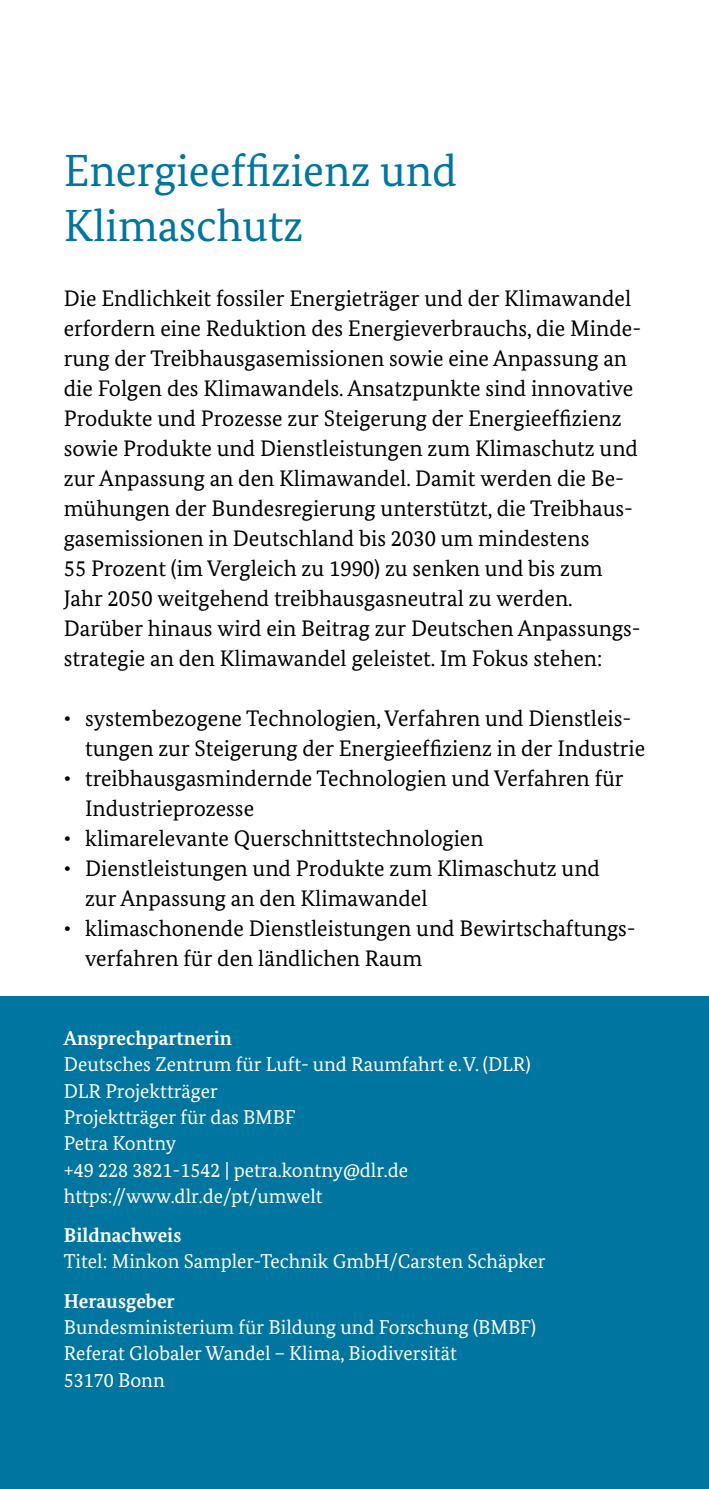
<style>
.page{position:relative;width:709px;height:1489px;background:#fff}
.page>*{position:absolute;margin:0;border:0;box-sizing:border-box;transform-origin:0 0}
.Überschrift_RT{font:45px/55px "Bundes Serif";color:#0075a0}
.Fließtext_RT_ohne_Ei{font:22.5px/30px "Bundes Serif";color:#000}
.t1{font:20px "Bundes Serif";color:#fff}
.t2{font:700 20px "Bundes Serif";color:#fff}
</style>
<div class="page">
<div style="left:0;top:996px;width:709px;height:492px;background:#0075a0"></div>
<h3 class="Überschrift_RT" style="left:64px;top:142px;width:395px">Energieeffizienz und<br>Klimaschutz</h3>
<p class="Fließtext_RT_ohne_Ei" style="left:64px;top:283px;width:578px">Die Endlichkeit fossiler Energieträger und der Klimawandel erfordern eine Reduktion des Energieverbrauchs, die Minde&shy;rung der Treibhausgasemissionen sowie eine Anpassung an die Folgen des Klimawandels. Ansatzpunkte sind innovative Produkte und Prozesse zur Steigerung der Energieeffizienz sowie Produkte und Dienstleistungen zum Klimaschutz und zur Anpassung an den Klimawandel. Damit werden die Be&shy;mühungen der Bundesregierung unterstützt, die Treibhaus&shy;gasemissionen in Deutschland bis 2030 um mindestens<br>55 Prozent (im Vergleich zu 1990) zu senken und bis zum Jahr 2050 weitgehend treibhausgasneutral zu werden.<br>Darüber hinaus wird ein Beitrag zur Deutschen Anpassungs&shy;strategie an den Klimawandel geleistet. Im Fokus stehen:</p>
<p class="Fließtext_RT_ohne_Ei" style="left:85px;top:703px;width:561px;text-indent:-21px">• systembezogene Technologien, Verfahren und Dienstleis&shy;tungen zur Steigerung der Energieeffizienz in der Industrie</p>
<p class="Fließtext_RT_ohne_Ei" style="left:85px;top:763px;width:540px;text-indent:-21px">• treibhausgasmindernde Technologien und Verfahren für<br>Industrieprozesse</p>
<p class="Fließtext_RT_ohne_Ei" style="left:64px;top:823px;width:421px">• klimarelevante Querschnittstechnologien</p>
<p class="Fließtext_RT_ohne_Ei" style="left:85px;top:853px;width:516px;text-indent:-21px">• Dienstleistungen und Produkte zum Klimaschutz und zur Anpassung an den Klimawandel</p>
<p class="Fließtext_RT_ohne_Ei" style="left:85px;top:913px;width:552px;text-indent:-21px">• klimaschonende Dienstleistungen und Bewirtschaftungs&shy;verfahren für den ländlichen Raum</p>
<h4 class="t2" style="left:64px;top:1026px;width:169px">Ansprechpartnerin</h4>
<p class="t1" style="left:64px;top:1052px;width:468px">Deutsches Zentrum für Luft- und Raumfahrt e.V. (DLR)</p>
<p class="t1" style="left:64px;top:1078px;width:155px">DLR Projektträger</p>
<p class="t1" style="left:64px;top:1104px;width:233px">Projektträger für das BMBF</p>
<p class="t1" style="left:64px;top:1131px;width:114px">Petra Kontny</p>
<p class="t1" style="left:64px;top:1157px;width:346px">+49 228 3821-1542 | petra.kontny@dlr.de</p>
<p class="t1" style="left:64px;top:1183px;width:260px">https://www.dlr.de/pt/umwelt</p>
<h4 class="t2" style="left:64px;top:1222px;width:119px">Bildnachweis</h4>
<p class="t1" style="left:64px;top:1249px;width:483px">Titel: Minkon Sampler-Technik GmbH/Carsten Schäpker</p>
<h4 class="t2" style="left:64px;top:1288px;width:112px">Herausgeber</h4>
<p class="t1" style="left:64px;top:1314px;width:474px">Bundesministerium für Bildung und Forschung (BMBF)</p>
<p class="t1" style="left:64px;top:1341px;width:394px">Referat Globaler Wandel – Klima, Biodiversität</p>
<p class="t1" style="left:64px;top:1367px;width:102px">53170 Bonn</p>
</div>
